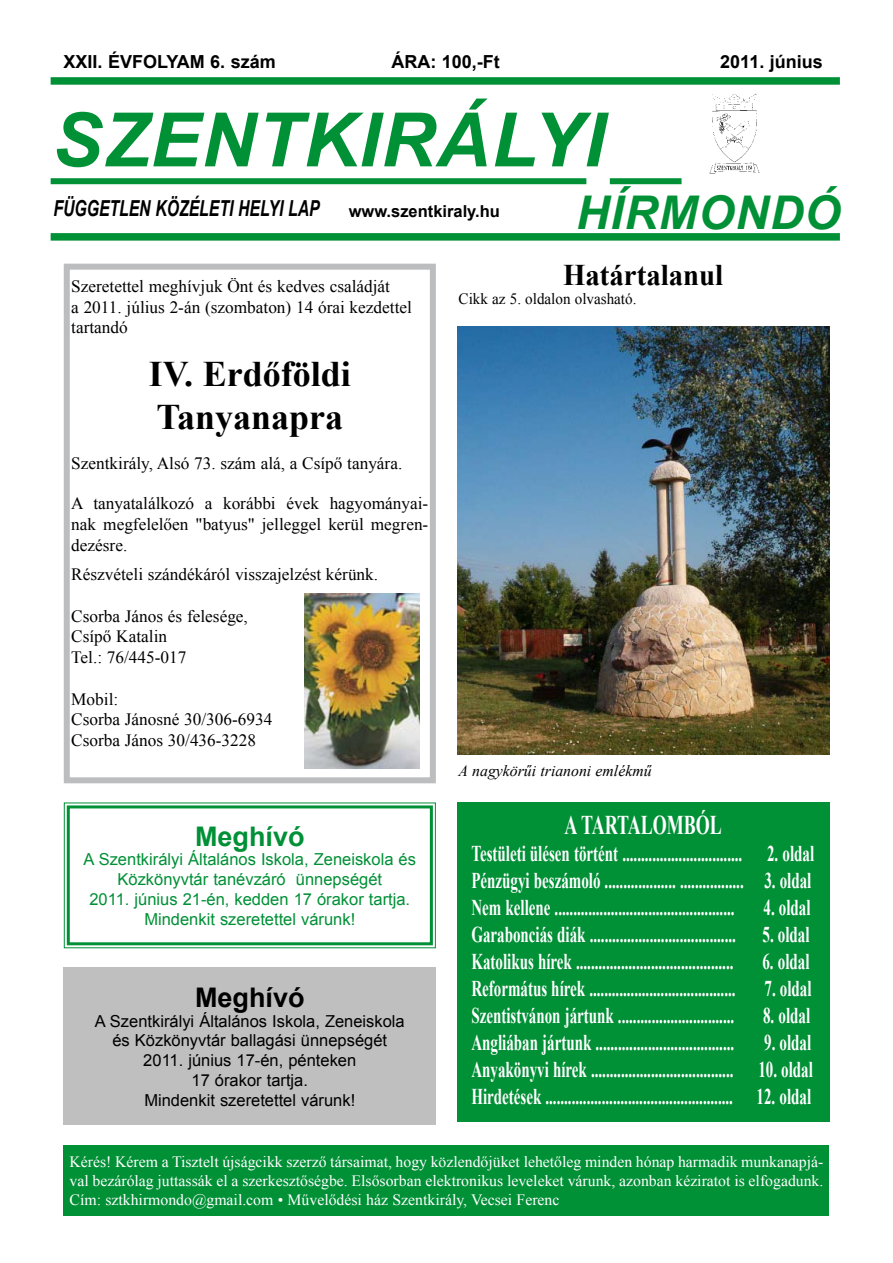
<style>
.page{position:relative;width:893px;height:1263px;background:#fff}
.page>*{position:absolute;margin:0;border:0;box-sizing:border-box;transform-origin:0 0}
.t1{font:italic 700 75px "Arial";letter-spacing:.015em;color:#009036}
.t2{font:italic 700 46.5px "Arial";letter-spacing:.02em;color:#009036}
.t3{font:700 36px/43.2px "Times New Roman";color:#000}
.t4{font:700 30px "Times New Roman";color:#000;scale:.96 1}
.t5{font:700 27px "Times New Roman";color:#fff;scale:.67 1}
.t6{font:700 27px "Arial";color:#000}
.t7{font:700 27px "Arial";color:#009036}
.t8{font:700 22.5px/27px "Times New Roman";color:#fff;text-align:justify;scale:.67 1}
.t9{font:italic 700 22.05px "Arial";color:#000;scale:.71 1}
.t10{font:700 18px "Arial";color:#000}
.t11{font:17.25px/20.7px "Times New Roman";color:#000}
.t12{font:16.5px/19.8px "Arial";color:#000;text-align:center}
.t13{font:16.5px/19.8px "Arial";color:#009036;text-align:center}
.t14{font:700 16.5px "Arial";color:#000}
.t15{font:15.75px/18.9px "Times New Roman";color:#fff;text-align:justify}
.t16{font:italic 15.75px "Times New Roman";color:#000}
.t17{font:15.75px "Times New Roman";color:#000;scale:.96 1}
</style>
<div class="page">
<div style="left:457px;top:803px;width:372px;height:319px;background:#009036"></div>
<div style="left:64px;top:1145px;width:765px;height:71px;background:#009036"></div>
<div style="left:64px;top:967px;width:372px;height:158px;background:#bfbfbf"></div>
<svg style="left:63px;top:802px;width:373px;height:147px"></svg>
<div style="left:67px;top:805px;width:366px;height:140px;border:3px solid #009036"></div>
<div style="left:64px;top:264px;width:372px;height:519px;border:6px solid #bcbdbe"></div>
<img style="left:305px;top:594px;width:114px;height:174px">
<img style="left:457px;top:327px;width:372px;height:428px">
<div style="left:51px;top:77px;width:789px;height:8px;background:#009036"></div>
<div style="left:51px;top:233px;width:789px;height:8px;background:#009036"></div>
<div style="left:51px;top:178px;width:535px;height:6px;background:#009036"></div>
<div style="left:610px;top:178px;width:71px;height:6px;background:#009036"></div>
<img style="left:709px;top:93px;width:51px;height:81px">
<p class="t10" style="left:63px;top:50px;width:214px">XXII. ÉV-FO-LYAM 6. szám</p>
<p class="t10" style="left:391px;top:50px;width:110px">ÁRA: 100,-Ft</p>
<p class="t10" style="left:720px;top:50px;width:104px">2011. június</p>
<h1 class="t1" style="left:52px;top:91px;width:554px">SZENT-KI-RÁ-LYI</h1>
<h2 class="t2" style="left:576px;top:182px;width:266px">HÍR-MON-DÓ</h2>
<p class="t9" style="left:54px;top:194px;width:376px">FÜGGETLEN KÖZÉLETI HELYI LAP</p>
<p class="t14" style="left:349px;top:201px;width:153px">www.szentkiraly.hu</p>
<p class="t11" style="left:71px;top:276px;width:342px">Szeretettel meghívjuk Önt és kedves családját<br>a 2011. július 2-án (szombaton) 14 órai kezdettel tartandó</p>
<h3 class="t3" style="left:149px;top:351px;width:204px">IV. Erdőföldi<br>Tanyanapra</h3>
<p class="t11" style="left:71px;top:453px;width:333px">Szentkirály, Alsó 73. szám alá, a Csípő tanyára.</p>
<p class="t11" style="left:71px;top:493px;width:359px;text-align:justify">A tanyatalálkozó a korábbi évek hagyományai&shy;nak megfelelően "batyus" jelleggel kerül megren&shy;dezé sre.</p>
<p class="t11" style="left:71px;top:564px;width:308px">Részvételi szándékáról visszajelzé st kérünk.</p>
<p class="t11" style="left:71px;top:605px;width:178px">Csorba János és felesége,<br>Csípő Katalin<br>Tel.: 76/445-017</p>
<p class="t11" style="left:71px;top:688px;width:203px">Mobil:<br>Csorba Jánosné 30/306-6934<br>Csorba János 30/436-3228</p>
<p class="t7" style="left:195px;top:818px;width:111px">Meghívó</p>
<p class="t13" style="left:84px;top:850px;width:334px">A Szentkirályi Általános Iskola, Zeneiskola és Közkönyvtár tanévzáró ünnepségét<br>2011. június 21-én, kedden 17 órakor tartja.<br>Mindenkit szeretettel várunk!</p>
<p class="t6" style="left:195px;top:979px;width:111px">Meghívó</p>
<p class="t12" style="left:95px;top:1011px;width:311px">A Szentkirályi Általános Iskola, Zeneiskola és Közkönyvtár ballagási ünnepségét<br>2011. június 17-én, pénteken<br>17 órakor tartja.<br>Mindenkit szeretettel várunk!</p>
<h3 class="t4" style="left:563px;top:255px;width:168px">Határtalanul</h3>
<p class="t17" style="left:459px;top:288px;width:187px">Cikk az 5. oldalon olvasható.</p>
<p class="t16" style="left:459px;top:759px;width:194px">A nagykörűi trianoni emlékmű</p>
<p class="t5" style="left:564px;top:806px;width:236px">A TARTALOMBÓL</p>
<p class="t8" style="left:471px;top:839px;width:513px;text-align:left">Tes-tü-le-ti ülé-sen tör-tént ................................ 2. ol-dal<br>Pénzügyi beszámoló ................... ................. 3. oldal<br>Nem kellene ................................................</p>
<p class="t8" style="left:471px;top:893px;width:508px;text-indent:292px">4. ol-dal Ga-ra-bon-ci-ás di-ák ....................................... 5. ol-dal Katolikus hírek ..........................................</p>
<p class="t8" style="left:762px;top:947px;width:72px">6. ol-dal</p>
<p class="t8" style="left:471px;top:974px;width:396px">Református hírek .......................................</p>
<p class="t8" style="left:764px;top:974px;width:72px">7. oldal</p>
<p class="t8" style="left:471px;top:1001px;width:394px">Szentistvánon jártunk ...............................</p>
<p class="t8" style="left:763px;top:1001px;width:72px">8. ol-dal</p>
<p class="t8" style="left:471px;top:1028px;width:394px">Angliában jártunk .....................................</p>
<p class="t8" style="left:471px;top:1028px;width:511px;text-indent:293px">9. ol-dal Anyakönyvi hírek ...................................... 10. ol-dal Hir-de-té-sek .................................................. 12. ol-dal</p>
<p class="t15" style="left:70px;top:1152px;width:755px">Ké-rés! Ké-rem a Tisz-telt új-ság-cikk szer-ző tár-sa-i-mat, hogy köz-len-dő-j ü-ket le-he-tő-leg min-den hó-nap har-ma-dik mun-ka-nap-j á&shy;val be-zá-ró-lag jut-tas- sák el a szer-kesz-tő- ség-be. El-ső- sor-ban elekt-ro-ni-kus le-ve-le-ket vá-runk, azon-ban kéz-ira-tot is el-fo-ga-dunk.<br>Cím: sztkhirmondo@gmail.com • Mű-ve-lő- dé-si ház Szent-ki-rály, Vecsei Fe-renc</p>
</div>
